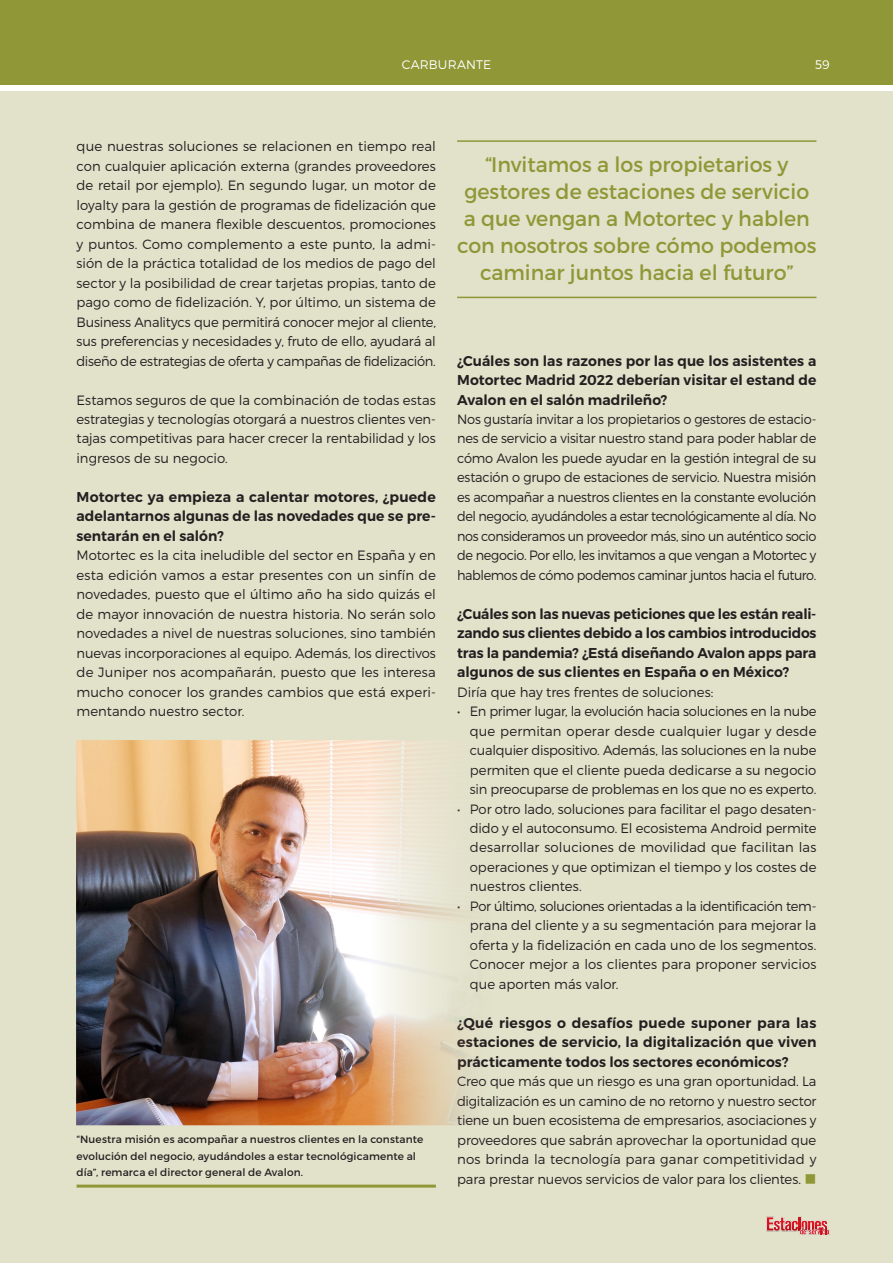
<style>
.page{position:relative;width:893px;height:1263px;background:#fff}
.page>*{position:absolute;margin:0;border:0;box-sizing:border-box;transform-origin:0 0}
.E-destacat{font:21px/27px "Montserrat";color:#8f9736;text-align:center}
.E-pregunta{font:600 14.25px/19.5px "Montserrat";color:#231f20;text-align:justify}
.E-text{font:300 13.5px/19.5px "Montserrat";letter-spacing:-.005em;color:#231f20;text-align:justify}
.E-text-2{font:300 13.5px/19.5px "Montserrat";letter-spacing:-.005em;color:#231f20;text-align:justify;scale:.96 1}
.G-vinyetes_text{font:300 13.5px "Montserrat";color:#231f20}
.t1{font:300 12.45px "Montserrat";letter-spacing:.01em;color:#fff}
.E-peu-Inf{font:10.5px/16.5px "Montserrat";letter-spacing:.01em;color:#231f20}
.s1{color:#8f9736}
</style>
<div class="page">
<div style="left:0;top:0;width:893px;height:85px;background:#8f9736"></div>
<div style="left:0;top:91px;width:893px;height:1172px;background:#e2e1ca"></div>
<svg style="left:766px;top:1216px;width:64px;height:19px"></svg>
<img style="left:77px;top:741px;width:391px;height:384px">
<hr style="left:77px;top:1184px;width:359px;height:3px;background:#8f9736">
<hr style="left:457px;top:140px;width:359px;height:2px;background:#8f9736">
<hr style="left:457px;top:297px;width:359px;height:1px;background:#8f9736">
<p class="t1" style="left:402px;top:57px;width:91px">CARBURANTE</p>
<p class="t1" style="left:815px;top:57px;width:16px">59</p>
<p class="E-text" style="left:77px;top:137px;width:361px">que nuestras soluciones se relacionen en tiempo real con cualquier aplicación externa (grandes proveedores de retail por ejemplo). En segundo lugar, un motor de loyalty para la gestión de programas de fidelización que combina de manera flexible descuentos, promociones y puntos. Como complemento a este punto, la admi&shy;sión de la práctica totalidad de los medios de pago del sector y la posibilidad de crear tarjetas propias, tanto de pago como de fidelización. Y, por último, un sistema de Business Analitycs que permitirá conocer mejor al cliente, sus preferencias y necesidades y, fruto de ello, ayudará al diseño de estrategias de oferta y campañas de fidelización.</p>
<p class="E-text" style="left:77px;top:390px;width:361px">Estamos seguros de que la combinación de todas estas estrategias y tecnologías otorgará a nuestros clientes ven&shy;tajas competitivas para hacer crecer la rentabilidad y los ingresos de su negocio.</p>
<p class="E-pregunta" style="left:77px;top:487px;width:361px">Motortec ya empieza a calentar motores, ¿puede adelantarnos algunas de las novedades que se pre&shy;sentarán en el salón?</p>
<p class="E-text" style="left:77px;top:545px;width:361px">Motortec es la cita ineludible del sector en España y en esta edición vamos a estar presentes con un sinfín de novedades, puesto que el último año ha sido quizás el de mayor innovación de nuestra historia. No serán solo novedades a nivel de nuestras soluciones, sino también nuevas incorporaciones al equipo. Además, los directivos de Juniper nos acompañarán, puesto que les interesa mucho conocer los grandes cambios que está experi&shy;mentando nuestro sector.</p>
<p class="E-peu-Inf" style="left:77px;top:1131px;width:348px">“Nuestra misión es acompañar a nuestros clientes en la constante evolución del negocio, ayudándoles a estar tecnológicamente al día”, remarca el director general de Avalon.</p>
<p class="E-destacat" style="left:457px;top:151px;width:361px">“Invitamos a los propietarios y gestores de estaciones de servicio a que vengan a Motortec y hablen con nosotros sobre cómo podemos caminar juntos hacia el futuro”</p>
<p class="E-pregunta" style="left:457px;top:351px;width:361px">¿Cuáles son las razones por las que los asistentes a Motortec Madrid 2022 deberían visitar el estand de Avalon en el salón madrileño?</p>
<p class="E-text-2" style="left:457px;top:409px;width:376px">Nos gustaría invitar a los propietarios o gestores de estacio&shy;nes de servicio a visitar nuestro stand para poder hablar de cómo Avalon les puede ayudar en la gestión integral de su estación o grupo de estaciones de servicio. Nuestra misión es acompañar a nuestros clientes en la constante evolución del negocio, ayudándoles a estar tecnológicamente al día. No nos consideramos un proveedor más, sino un auténtico socio de negocio. Por ello, les invitamos a que vengan a Motortec y hablemos de cómo podemos caminar juntos hacia el futuro.</p>
<p class="E-pregunta" style="left:457px;top:604px;width:361px">¿Cuáles son las nuevas peticiones que les están reali&shy;zando sus clientes debido a los cambios introducidos tras la pandemia? ¿Está diseñando Avalon apps para algunos de sus clientes en España o en México?</p>
<p class="G-vinyetes_text" style="left:457px;top:684px;width:258px">Diría que hay tres frentes de soluciones:</p>
<p class="E-text" style="left:470px;top:701px;width:348px;text-indent:-13px">• En primer lugar, la evolución hacia soluciones en la nube que permitan operar desde cualquier lugar y desde cualquier dispositivo. Además, las soluciones en la nube permiten que el cliente pueda dedicarse a su negocio sin preocuparse de problemas en los que no es experto.</p>
<p class="E-text" style="left:470px;top:799px;width:348px;text-indent:-13px">• Por otro lado, soluciones para facilitar el pago desaten&shy;dido y el autoconsumo. El ecosistema Android permite desarrollar soluciones de movilidad que facilitan las operaciones y que optimizan el tiempo y los costes de nuestros clientes.</p>
<p class="E-text" style="left:470px;top:896px;width:348px;text-indent:-13px">• Por último, soluciones orientadas a la identificación tem&shy;prana del cliente y a su segmentación para mejorar la oferta y la fidelización en cada uno de los segmentos.<br>Conocer mejor a los clientes para proponer servicios que aporten más valor.</p>
<p class="E-pregunta" style="left:457px;top:1013px;width:361px">¿Qué riesgos o desafíos puede suponer para las estaciones de servicio, la digitalización que viven prácticamente todos los sectores económicos?</p>
<p class="E-text" style="left:457px;top:1071px;width:361px">Creo que más que un riesgo es una gran oportunidad. La digitalización es un camino de no retorno y nuestro sector tiene un buen ecosistema de empresarios, asociaciones y proveedores que sabrán aprovechar la oportunidad que nos brinda la tecnología para ganar competitividad y para prestar nuevos servicios de valor para los clientes. <span class="s1">■</span></p>
</div>
